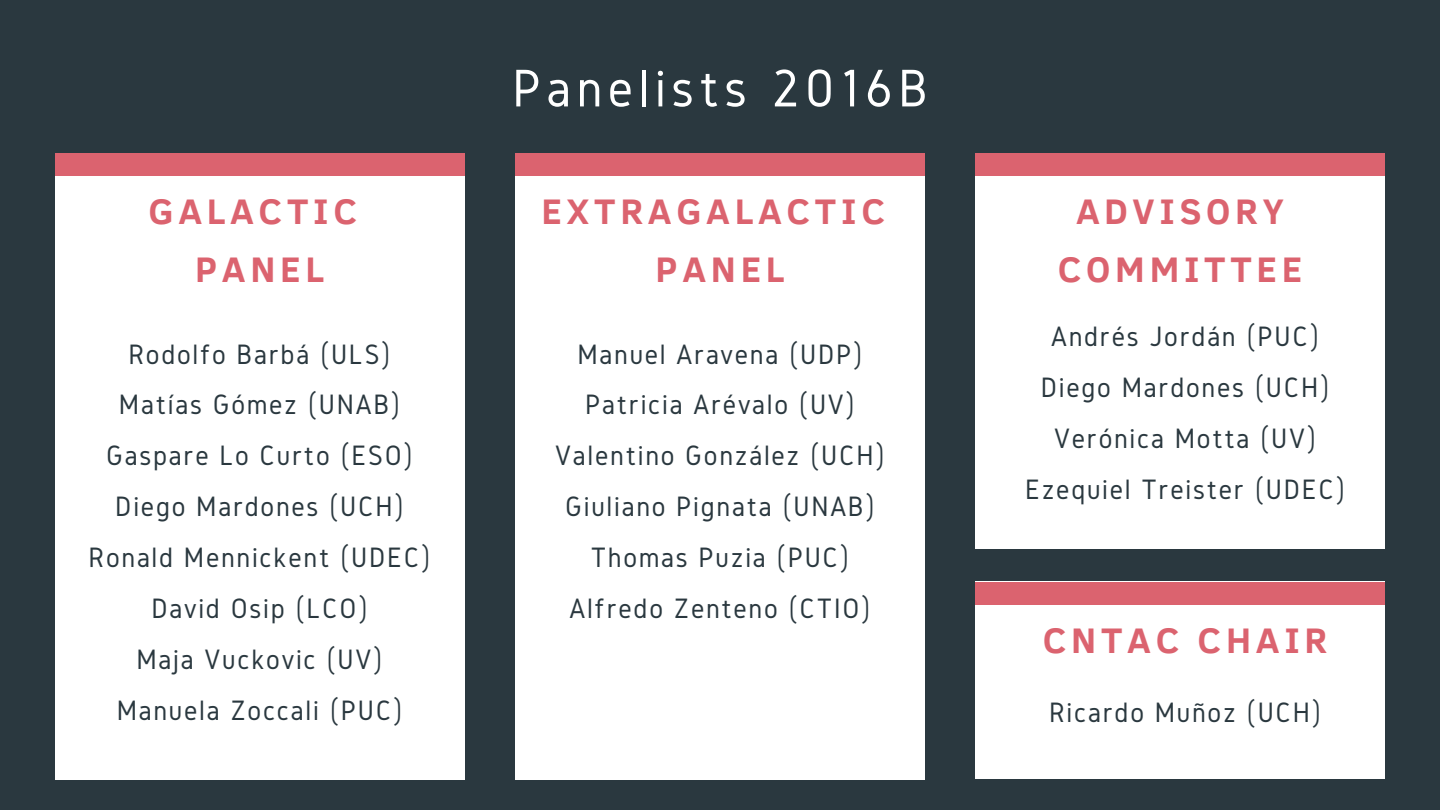
<style>
.page{position:relative;width:1440px;height:810px;background:#2a383f}
.page>*{position:absolute;margin:0;border:0;box-sizing:border-box;transform-origin:0 0}
.t1{font:55px "Gidole";letter-spacing:.1em;color:#fff}
.t2{font:700 36.4px/58.3px "Clear Sans";letter-spacing:.13em;color:#db636f;text-align:center}
.t3{font:29.1px/51px "Gidole";letter-spacing:.06em;color:#2a383f;text-align:center}
</style>
<div class="page">
<div style="left:55px;top:153px;width:409px;height:626px;background:#fff"></div>
<div style="left:55px;top:153px;width:409px;height:22px;background:#db636f"></div>
<div style="left:515px;top:153px;width:410px;height:626px;background:#fff"></div>
<div style="left:515px;top:153px;width:410px;height:22px;background:#db636f"></div>
<div style="left:975px;top:153px;width:410px;height:396px;background:#fff"></div>
<div style="left:975px;top:153px;width:410px;height:22px;background:#db636f"></div>
<div style="left:975px;top:581px;width:410px;height:198px;background:#fff"></div>
<div style="left:975px;top:582px;width:410px;height:22px;background:#db636f"></div>
<p class="t2" style="left:149px;top:180px;width:210px">GALACTIC<br>PANEL</p>
<p class="t3" style="left:89px;top:328px;width:343px">Rodolfo Barbá (ULS)<br>Matías Gómez (UNAB)<br>Gaspare Lo Curto (ESO)<br>Diego Mardones (UCH)<br>Ronald Mennickent (UDEC)<br>David Osip (LCO)<br>Maja Vuckovic (UV)<br>Manuela Zoccali (PUC)</p>
<h1 class="t1" style="left:512px;top:58px;width:417px">Panelists 2016B</h1>
<p class="t2" style="left:541px;top:180px;width:345px">EXTRAGALACTIC<br>PANEL</p>
<p class="t3" style="left:555px;top:328px;width:331px">Manuel Aravena (UDP)<br>Patricia Arévalo (UV)<br>Valentino González (UCH)<br>Giuliano Pignata (UNAB)<br>Thomas Puzia (PUC)<br>Alfredo Zenteno (CTIO)</p>
<p class="t2" style="left:1058px;top:180px;width:246px">ADVISORY<br>COMMITTEE</p>
<p class="t3" style="left:1025px;top:310px;width:322px">Andrés Jordán (PUC)<br>Diego Mardones (UCH)<br>Verónica Motta (UV)<br>Ezequiel Treister (UDEC)</p>
<p class="t2" style="left:1043px;top:609px;width:286px">CNTAC CHAIR</p>
<p class="t3" style="left:1049px;top:686px;width:274px">Ricardo Muñoz (UCH)</p>
</div>
